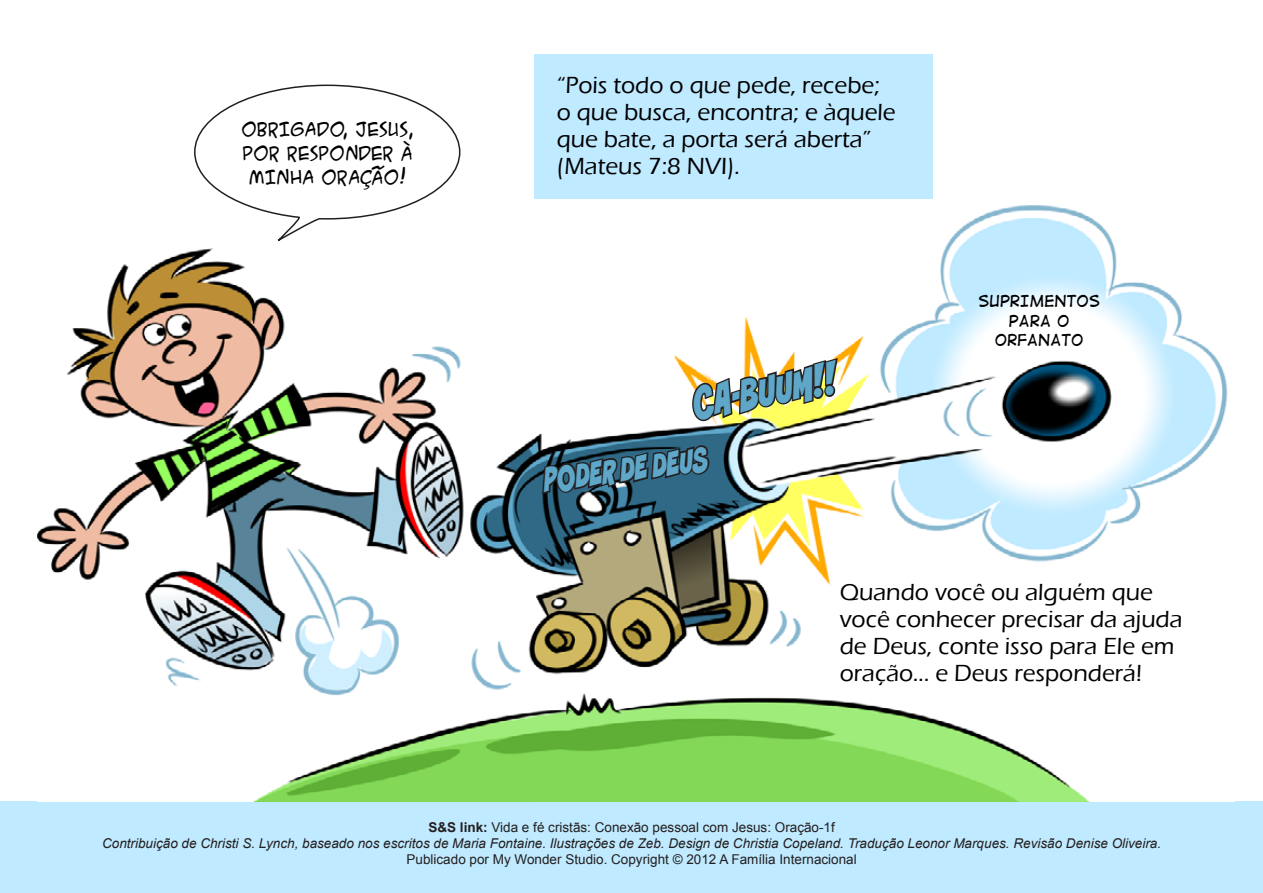
<style>
.page{position:relative;width:1263px;height:893px;background:#fff}
.page>*{position:absolute;margin:0;border:0;box-sizing:border-box;transform-origin:0 0}
.t1{font:40.5px "CC Smash";color:#5ea7c8;scale:.67 1}
.t2{font:31.5px "CC Smash";color:#5ea7c8;scale:.67 1}
.Pa2{font:500 24px/27px "Eras ITC";color:#000}
.Default{font:18px/24px "ACME Secret Agent";color:#000;text-align:center}
.Default-2{font:15px/19.5px "Digital Strip";color:#000;text-align:center}
.t3{font:italic 13.5px "Arial";color:#231f20}
.t4{font:13.5px "Arial";color:#231f20}
.s1{font-weight:700}
</style>
<div class="page">
<div style="left:0;top:801px;width:1263px;height:92px;background:#c0eaff"></div>
<img style="left:37px;top:198px;width:1191px;height:603px">
<svg style="left:193px;top:84px;width:268px;height:158px"></svg>
<div style="left:534px;top:54px;width:399px;height:144px;background:#c0eaff"></div>
<svg style="left:541px;top:219px;width:298px;height:583px"></svg>
<p class="Default" style="left:241px;top:117px;width:175px">OBRIGADO, JESUS,<br>POR RESPONDER À<br>MINHA ORAÇÃO!</p>
<p class="Pa2" style="left:557px;top:72px;width:340px">“Pois todo o que pede, recebe; o que busca, encontra; e àquele que bate, a porta será aberta” (Mateus 7:8 NVI).</p>
<p class="t1" style="left:689px;top:381px;width:219px;rotate:-10deg">CA-BUUM!!</p>
<p class="t2" style="left:541px;top:463px;width:248px;rotate:-8deg">PODER DE DEUS</p>
<p class="Default-2" style="left:978px;top:291px;width:123px">SUPRIMENTOS<br>PARA O<br>ORFANATO</p>
<p class="Pa2" style="left:840px;top:579px;width:344px">Quando você ou alguém que você conhecer precisar da ajuda de Deus, conte isso para Ele em oração... e Deus responderá!</p>
<p class="t4" style="left:428px;top:818px;width:408px"><span class="s1">S&amp;S link:</span> Vida e fé cristãs: Conexão pessoal com Jesus: Oração-1f</p>
<p class="t3" style="left:102px;top:834px;width:1061px">Contribuição de Christi S. Lynch, baseado nos escritos de Maria Fontaine. Ilustrações de Zeb. Design de Christia Copeland. Tradução Leonor Marques. Revisão Denise Oliveira.</p>
<p class="t4" style="left:407px;top:851px;width:452px">Publicado por My Wonder Studio. Copyright © 2012 A Família Internacional</p>
</div>
